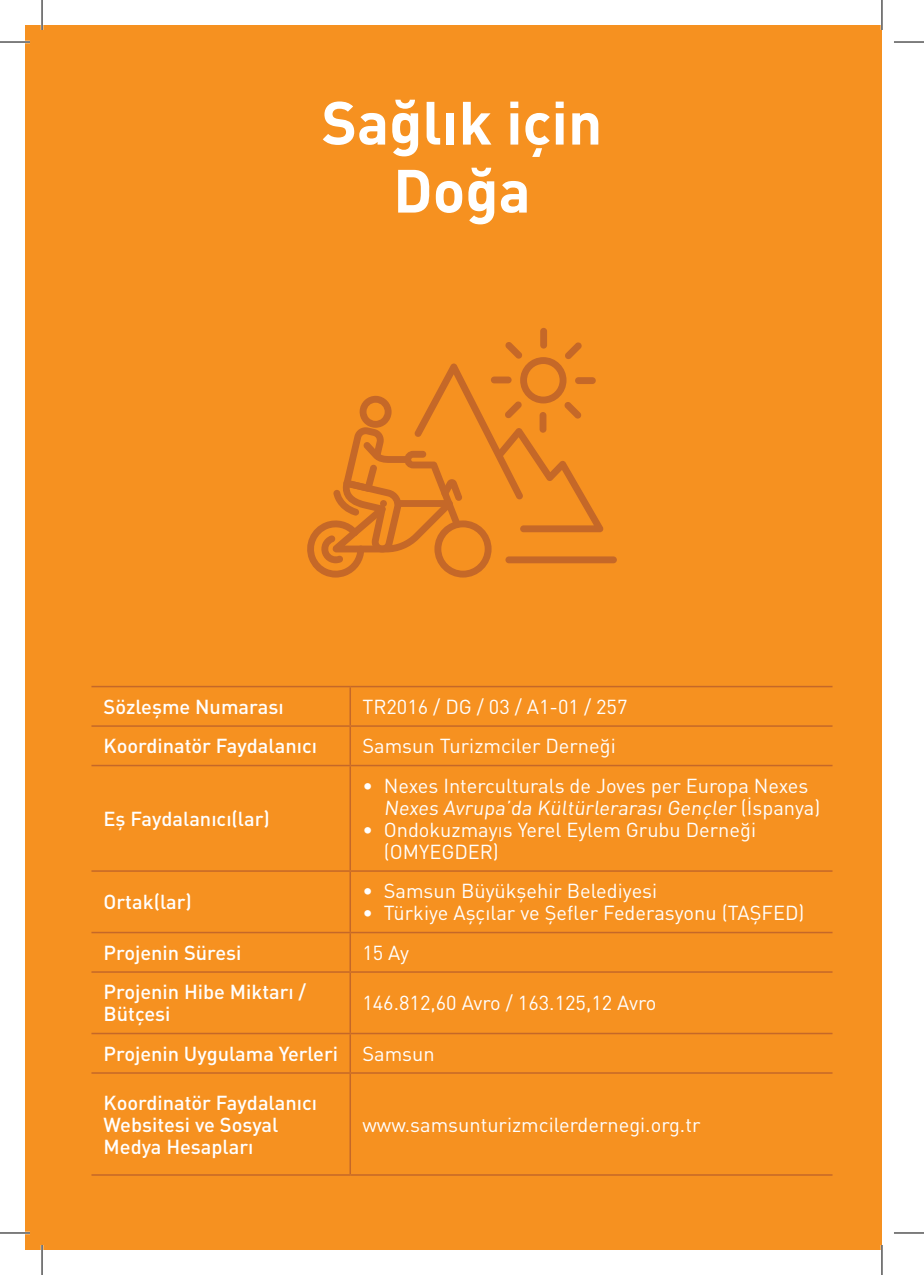
<style>
.page{position:relative;width:924px;height:1275px;background:#fff}
.page>*{position:absolute;margin:0;border:0;box-sizing:border-box;transform-origin:0 0}
.t1{font:700 60px/68px "DIN Pro";color:#fff;text-align:center}
.t2{font:20px/22px "DIN Pro";color:#fff}
.t3{font:500 20px/22px "DIN Pro";color:#fff}
.s1{font-weight:400}
</style>
<div class="page">
<div style="left:25px;top:25px;width:856px;height:1225px;background:#f69120"></div>
<hr style="left:91px;top:686px;width:259px;height:1px;background:#c56828">
<hr style="left:350px;top:686px;width:482px;height:1px;background:#c56828">
<hr style="left:349px;top:687px;width:2px;height:38px;background:#c56828">
<hr style="left:91px;top:725px;width:259px;height:2px;background:#c56828">
<hr style="left:350px;top:725px;width:482px;height:2px;background:#c56828">
<hr style="left:349px;top:727px;width:2px;height:38px;background:#c56828">
<hr style="left:91px;top:765px;width:259px;height:1px;background:#c56828">
<hr style="left:350px;top:765px;width:482px;height:1px;background:#c56828">
<hr style="left:349px;top:766px;width:2px;height:104px;background:#c56828">
<hr style="left:91px;top:870px;width:259px;height:2px;background:#c56828">
<hr style="left:350px;top:870px;width:482px;height:2px;background:#c56828">
<hr style="left:349px;top:872px;width:2px;height:59px;background:#c56828">
<hr style="left:91px;top:931px;width:259px;height:2px;background:#c56828">
<hr style="left:350px;top:931px;width:482px;height:2px;background:#c56828">
<hr style="left:349px;top:933px;width:2px;height:38px;background:#c56828">
<hr style="left:91px;top:971px;width:259px;height:1px;background:#c56828">
<hr style="left:350px;top:971px;width:482px;height:1px;background:#c56828">
<hr style="left:349px;top:972px;width:2px;height:60px;background:#c56828">
<hr style="left:91px;top:1032px;width:259px;height:2px;background:#c56828">
<hr style="left:350px;top:1032px;width:482px;height:2px;background:#c56828">
<hr style="left:349px;top:1034px;width:2px;height:38px;background:#c56828">
<hr style="left:91px;top:1072px;width:259px;height:1px;background:#c56828">
<hr style="left:350px;top:1072px;width:482px;height:1px;background:#c56828">
<hr style="left:349px;top:1073px;width:2px;height:101px;background:#c56828">
<hr style="left:91px;top:1174px;width:259px;height:1px;background:#c56828">
<hr style="left:350px;top:1174px;width:482px;height:1px;background:#c56828">
<div style="left:540px;top:328px;width:7px;height:20px;background:#c56828;border-radius:3px"></div>
<svg style="left:307px;top:342px;width:296px;height:235px"></svg>
<div style="left:505px;top:556px;width:111px;height:7px;background:#c56828;border-radius:3px"></div>
<hr style="left:0;top:41px;width:30px;height:2px;background:#fff">
<hr style="left:0;top:1231px;width:30px;height:3px;background:#fff">
<hr style="left:41px;top:0;width:2px;height:30px;background:#fff">
<hr style="left:41px;top:1245px;width:2px;height:30px;background:#fff">
<hr style="left:880px;top:0;width:2px;height:30px;background:#fff">
<hr style="left:880px;top:1245px;width:2px;height:30px;background:#fff">
<hr style="left:0;top:42px;width:30px;height:1px;background:#000">
<hr style="left:893px;top:42px;width:30px;height:1px;background:#000">
<hr style="left:0;top:1232px;width:30px;height:1px;background:#000">
<hr style="left:893px;top:1232px;width:30px;height:1px;background:#000">
<hr style="left:42px;top:0;width:1px;height:30px;background:#000">
<hr style="left:42px;top:1245px;width:1px;height:30px;background:#000">
<hr style="left:881px;top:0;width:1px;height:30px;background:#000">
<hr style="left:881px;top:1245px;width:1px;height:30px;background:#000">
<h1 class="t1" style="left:321px;top:86px;width:282px">Sağlık için<br>Doğa</h1>
<p class="t3" style="left:103px;top:695px;width:181px">Sözleşme Numarası</p>
<p class="t2" style="left:362px;top:695px;width:266px">TR2016 / DG / 03 / A1-01 / 257</p>
<p class="t3" style="left:103px;top:734px;width:215px">Koordinatör Faydalanıcı</p>
<p class="t2" style="left:362px;top:734px;width:255px">Samsun Turizmciler Derneği</p>
<p class="t3" style="left:103px;top:807px;width:168px">Eş Faydalanıcı(lar)</p>
<p class="t2" style="left:383px;top:774px;width:438px;text-indent:-21px">• Nexes Interculturals de Joves per Europa Nexes<br>Nexes Avrupa’da Kültürlerarası Gençler ( İ s p a n ya )</p>
<p class="t2" style="left:383px;top:818px;width:373px;text-indent:-21px">• Ondokuzmayıs Yerel Eylem Grubu Derneği (OMYEGDER)</p>
<p class="t3" style="left:103px;top:890px;width:90px">Ortak(lar)</p>
<p class="t2" style="left:362px;top:879px;width:296px">• Samsun Büyükşehir Belediyesi</p>
<p class="t2" style="left:362px;top:901px;width:443px">• Türkiye Aşçılar ve Şefler Federasyonu (TAŞFED)</p>
<p class="t3" style="left:104px;top:941px;width:139px">Projenin Süresi</p>
<p class="t2" style="left:362px;top:941px;width:48px">15 Ay</p>
<p class="t3" style="left:104px;top:980px;width:204px">Projenin Hibe Miktarı /<br>Bütçesi</p>
<p class="t2" style="left:362px;top:991px;width:295px">146.812,60 Avro / 163.125,12 Avro</p>
<p class="t3" style="left:104px;top:1041px;width:332px">Projenin Uygulama Yerleri <span class="s1">Samsun</span></p>
<p class="t3" style="left:104px;top:1090px;width:215px">Koordinatör Faydalanıcı<br>Websitesi ve Sosyal<br>Medya Hesapları</p>
<p class="t2" style="left:362px;top:1112px;width:339px">www.samsunturizmcilerdernegi.org.tr</p>
</div>
